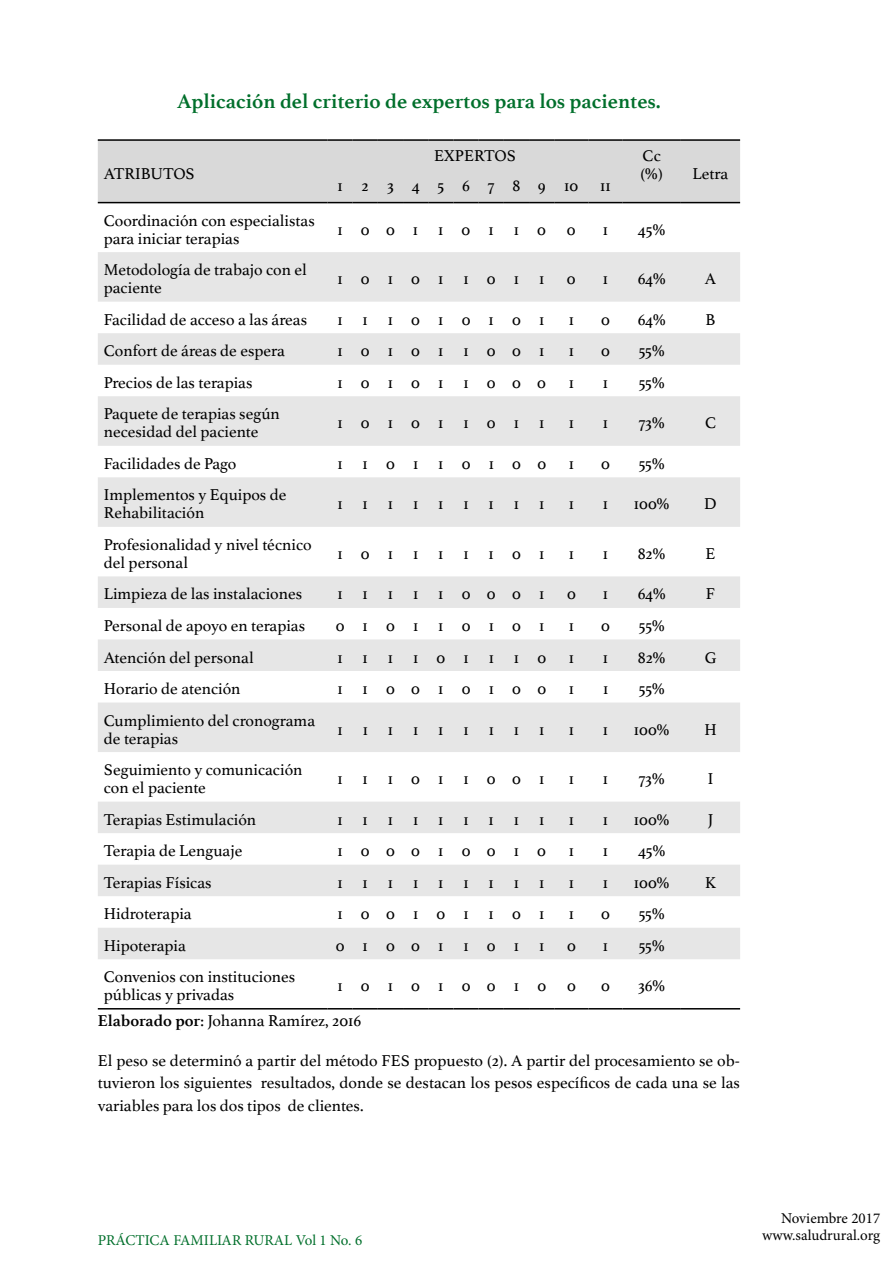
<style>
.page{position:relative;width:893px;height:1263px;background:#fff}
.page>*{position:absolute;margin:0;border:0;box-sizing:border-box;transform-origin:0 0}
.t1{font:700 21px "Athelas";color:#006f2b}
.t2{font:16.5px/18px "Athelas";color:#000}
.t3{font:16.5px "Athelas";letter-spacing:1.1em;color:#000}
.t4{font:16.5px "Athelas";letter-spacing:1.205em;color:#000}
.t5{font:16.5px "Athelas";letter-spacing:1.15em;color:#000}
.t6{font:16.5px "Athelas";letter-spacing:1.085em;color:#000}
.t7{font:15px/16.5px "Minion Pro";color:#000;text-align:right}
.t8{font:15px "Minion Pro";color:#006f2b}
.s1{font-weight:700}
</style>
<div class="page">
<svg style="left:98px;top:252px;width:642px;height:707px;fill:#e6e6e6"></svg>
<hr style="left:98px;top:139px;width:229px;height:2px;background:#000">
<hr style="left:327px;top:139px;width:26px;height:2px;background:#000">
<hr style="left:353px;top:139px;width:25px;height:2px;background:#000">
<hr style="left:378px;top:139px;width:25px;height:2px;background:#000">
<hr style="left:403px;top:139px;width:25px;height:2px;background:#000">
<hr style="left:428px;top:139px;width:25px;height:2px;background:#000">
<hr style="left:453px;top:139px;width:26px;height:2px;background:#000">
<hr style="left:479px;top:139px;width:25px;height:2px;background:#000">
<hr style="left:504px;top:139px;width:25px;height:2px;background:#000">
<hr style="left:529px;top:139px;width:25px;height:2px;background:#000">
<hr style="left:554px;top:139px;width:34px;height:2px;background:#000">
<hr style="left:588px;top:139px;width:35px;height:2px;background:#000">
<hr style="left:623px;top:139px;width:58px;height:2px;background:#000">
<hr style="left:681px;top:139px;width:59px;height:2px;background:#000">
<div style="left:98px;top:140px;width:642px;height:63px;background:#d9d9d9"></div>
<hr style="left:554px;top:202px;width:34px;height:1px;background:#000">
<hr style="left:588px;top:202px;width:35px;height:1px;background:#000">
<hr style="left:98px;top:1008px;width:229px;height:1px;background:#000">
<svg style="left:327px;top:1008px;width:227px;height:1px"></svg>
<hr style="left:554px;top:1008px;width:34px;height:1px;background:#000">
<hr style="left:588px;top:1008px;width:35px;height:1px;background:#000">
<hr style="left:623px;top:1008px;width:58px;height:1px;background:#000">
<hr style="left:681px;top:1008px;width:59px;height:1px;background:#000">
<p class="t1" style="left:177px;top:84px;width:485px">Aplicación del criterio de expertos para los pacientes.</p>
<p class="t2" style="left:104px;top:164px;width:92px">ATRIBUTOS</p>
<p class="t2" style="left:104px;top:211px;width:212px">Coordinación con especialistas para iniciar terapias</p>
<p class="t2" style="left:434px;top:146px;width:83px">EXPERTOS</p>
<p class="t2" style="left:641px;top:146px;width:24px">Cc (%)</p>
<p class="t6" style="left:337px;top:172px;width:243px">12345678910</p>
<p class="t2" style="left:600px;top:176px;width:12px">11</p>
<p class="t3" style="left:337px;top:216px;width:210px">100110110</p>
<p class="t2" style="left:567px;top:220px;width:10px">0</p>
<p class="t2" style="left:603px;top:220px;width:7px">1</p>
<p class="t2" style="left:638px;top:220px;width:29px">45%</p>
<p class="t2" style="left:693px;top:164px;width:37px">Letra</p>
<p class="t2" style="left:104px;top:260px;width:205px">Metodología de trabajo con el paciente</p>
<p class="t3" style="left:337px;top:266px;width:208px">101011011</p>
<p class="t2" style="left:567px;top:269px;width:10px">0</p>
<p class="t2" style="left:603px;top:269px;width:7px">1</p>
<p class="t2" style="left:638px;top:269px;width:30px">64%</p>
<p class="t2" style="left:705px;top:269px;width:13px">A</p>
<p class="t2" style="left:104px;top:310px;width:205px">Facilidad de acceso a las áreas</p>
<p class="t3" style="left:337px;top:306px;width:208px">111010101</p>
<p class="t2" style="left:569px;top:310px;width:7px">1</p>
<p class="t2" style="left:601px;top:310px;width:10px">0</p>
<p class="t2" style="left:638px;top:310px;width:30px">64%</p>
<p class="t2" style="left:706px;top:310px;width:11px">B</p>
<p class="t2" style="left:104px;top:341px;width:183px">Confort de áreas de espera</p>
<p class="t3" style="left:337px;top:338px;width:208px">101011001</p>
<p class="t2" style="left:569px;top:341px;width:7px">1</p>
<p class="t2" style="left:601px;top:341px;width:10px">0</p>
<p class="t2" style="left:639px;top:341px;width:28px">55%</p>
<p class="t2" style="left:104px;top:373px;width:150px">Precios de las terapias</p>
<p class="t3" style="left:337px;top:369px;width:210px">101011000</p>
<p class="t2" style="left:569px;top:373px;width:7px">1</p>
<p class="t2" style="left:603px;top:373px;width:7px">1</p>
<p class="t2" style="left:639px;top:373px;width:28px">55%</p>
<p class="t2" style="left:104px;top:404px;width:178px">Paquete de terapias según necesidad del paciente</p>
<p class="t3" style="left:337px;top:410px;width:208px">101011011</p>
<p class="t2" style="left:569px;top:413px;width:7px">1</p>
<p class="t2" style="left:603px;top:413px;width:7px">1</p>
<p class="t2" style="left:639px;top:413px;width:28px">73%</p>
<p class="t2" style="left:705px;top:413px;width:13px">C</p>
<p class="t2" style="left:104px;top:454px;width:134px">Facilidades de Pago</p>
<p class="t3" style="left:337px;top:450px;width:210px">110110100</p>
<p class="t2" style="left:569px;top:454px;width:7px">1</p>
<p class="t2" style="left:601px;top:454px;width:10px">0</p>
<p class="t2" style="left:639px;top:454px;width:28px">55%</p>
<p class="t2" style="left:104px;top:485px;width:184px">Implementos y Equipos de<br>Rehabilitación</p>
<p class="t4" style="left:337px;top:491px;width:208px">111111111</p>
<p class="t2" style="left:569px;top:494px;width:7px">1</p>
<p class="t2" style="left:603px;top:494px;width:7px">1</p>
<p class="t2" style="left:634px;top:494px;width:37px">100%</p>
<p class="t2" style="left:704px;top:494px;width:14px">D</p>
<p class="t2" style="left:104px;top:535px;width:209px">Profesionalidad y nivel técnico del personal</p>
<p class="t5" style="left:337px;top:540px;width:208px">101111101</p>
<p class="t2" style="left:569px;top:544px;width:7px">1</p>
<p class="t2" style="left:603px;top:544px;width:7px">1</p>
<p class="t2" style="left:638px;top:544px;width:29px">82%</p>
<p class="t2" style="left:706px;top:544px;width:11px">E</p>
<p class="t2" style="left:104px;top:584px;width:200px">Limpieza de las instalaciones</p>
<p class="t5" style="left:337px;top:581px;width:208px">111110001</p>
<p class="t2" style="left:567px;top:584px;width:10px">0</p>
<p class="t2" style="left:603px;top:584px;width:7px">1</p>
<p class="t2" style="left:638px;top:584px;width:30px">64%</p>
<p class="t2" style="left:706px;top:584px;width:11px">F</p>
<p class="t2" style="left:104px;top:616px;width:203px">Personal de apoyo en terapias</p>
<p class="t3" style="left:336px;top:612px;width:210px">010110101</p>
<p class="t2" style="left:569px;top:616px;width:7px">1</p>
<p class="t2" style="left:601px;top:616px;width:10px">0</p>
<p class="t2" style="left:639px;top:616px;width:28px">55%</p>
<p class="t2" style="left:104px;top:648px;width:151px">Atención del personal</p>
<p class="t4" style="left:337px;top:644px;width:210px">111101110</p>
<p class="t2" style="left:569px;top:648px;width:7px">1</p>
<p class="t2" style="left:603px;top:648px;width:7px">1</p>
<p class="t2" style="left:638px;top:648px;width:29px">82%</p>
<p class="t2" style="left:705px;top:648px;width:13px">G</p>
<p class="t2" style="left:104px;top:679px;width:138px">Horario de atención</p>
<p class="t3" style="left:337px;top:675px;width:210px">110010100</p>
<p class="t2" style="left:569px;top:679px;width:7px">1</p>
<p class="t2" style="left:603px;top:679px;width:7px">1</p>
<p class="t2" style="left:639px;top:679px;width:28px">55%</p>
<p class="t2" style="left:104px;top:711px;width:213px">Cumplimiento del cronograma de terapias</p>
<p class="t4" style="left:337px;top:716px;width:208px">111111111</p>
<p class="t2" style="left:569px;top:720px;width:7px">1</p>
<p class="t2" style="left:603px;top:720px;width:7px">1</p>
<p class="t2" style="left:634px;top:720px;width:37px">100%</p>
<p class="t2" style="left:704px;top:720px;width:14px">H</p>
<p class="t2" style="left:104px;top:760px;width:200px">Seguimiento y comunicación con el paciente</p>
<p class="t3" style="left:337px;top:766px;width:208px">111011001</p>
<p class="t2" style="left:569px;top:769px;width:7px">1</p>
<p class="t2" style="left:603px;top:769px;width:7px">1</p>
<p class="t2" style="left:639px;top:769px;width:28px">73%</p>
<p class="t2" style="left:708px;top:769px;width:7px">I</p>
<p class="t2" style="left:104px;top:810px;width:154px">Terapias Estimulación</p>
<p class="t4" style="left:337px;top:806px;width:208px">111111111</p>
<p class="t2" style="left:569px;top:810px;width:7px">1</p>
<p class="t2" style="left:603px;top:810px;width:7px">1</p>
<p class="t2" style="left:634px;top:810px;width:37px">100%</p>
<p class="t2" style="left:708px;top:810px;width:7px">J</p>
<p class="t2" style="left:104px;top:841px;width:140px">Terapia de Lenguaje</p>
<p class="t3" style="left:337px;top:838px;width:210px">100010010</p>
<p class="t2" style="left:569px;top:841px;width:7px">1</p>
<p class="t2" style="left:603px;top:841px;width:7px">1</p>
<p class="t2" style="left:638px;top:841px;width:29px">45%</p>
<p class="t2" style="left:104px;top:873px;width:109px">Terapias Físicas</p>
<p class="t4" style="left:337px;top:869px;width:208px">111111111</p>
<p class="t2" style="left:569px;top:873px;width:7px">1</p>
<p class="t2" style="left:603px;top:873px;width:7px">1</p>
<p class="t2" style="left:634px;top:873px;width:37px">100%</p>
<p class="t2" style="left:705px;top:873px;width:12px">K</p>
<p class="t2" style="left:104px;top:904px;width:89px">Hidroterapia</p>
<p class="t3" style="left:337px;top:901px;width:208px">100101101</p>
<p class="t2" style="left:569px;top:904px;width:7px">1</p>
<p class="t2" style="left:601px;top:904px;width:10px">0</p>
<p class="t2" style="left:639px;top:904px;width:28px">55%</p>
<p class="t2" style="left:104px;top:936px;width:84px">Hipoterapia</p>
<p class="t3" style="left:336px;top:932px;width:210px">010011011</p>
<p class="t2" style="left:567px;top:936px;width:10px">0</p>
<p class="t2" style="left:603px;top:936px;width:7px">1</p>
<p class="t2" style="left:639px;top:936px;width:28px">55%</p>
<p class="t2" style="left:104px;top:967px;width:193px">Convenios con instituciones públicas y privadas</p>
<p class="t3" style="left:337px;top:973px;width:210px">101010010</p>
<p class="t2" style="left:567px;top:976px;width:10px">0</p>
<p class="t2" style="left:601px;top:976px;width:10px">0</p>
<p class="t2" style="left:638px;top:976px;width:29px">36%</p>
<p class="t2" style="left:98px;top:1011px;width:265px"><span class="s1">Elaborado por</span>: Johanna Ramírez, 2016</p>
<p class="t2" style="left:98px;top:1048px;width:644px;line-height:22.5px;text-align:justify">El peso se determinó a partir del método FES propuesto (2). A partir del procesamiento se ob&shy;tuvieron los siguientes resultados, donde se destacan los pesos específicos de cada una se las variables para los dos tipos de clientes.</p>
<p class="t8" style="left:98px;top:1230px;width:266px">PRÁCTICA FAMILIAR RURAL Vol 1 No. 6</p>
<p class="t7" style="left:762px;top:1210px;width:120px">Noviembre 2017 www.saludrural.org</p>
</div>
